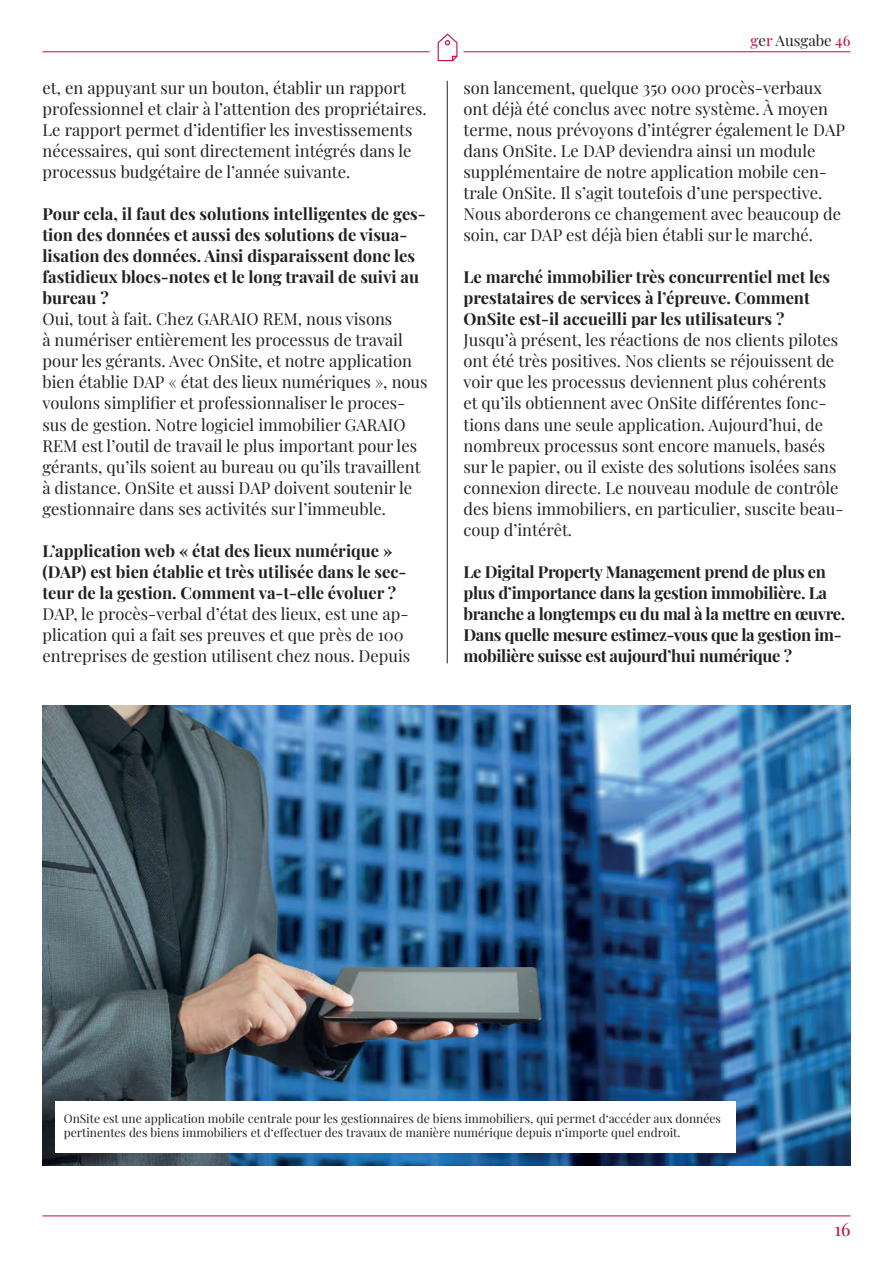
<style>
.page{position:relative;width:893px;height:1263px;background:#fff}
.page>*{position:absolute;margin:0;border:0;box-sizing:border-box;transform-origin:0 0}
.t1{font:18px "Playfair Display";color:#c40941}
.t2{font:16.5px/21px "Playfair Display";color:#231f20}
.t3{font:700 16.5px/21px "Playfair Display";color:#231f20}
.t4{font:700 16.5px/21px "Playfair Display";letter-spacing:-.02em;color:#231f20}
.t5{font:15px "Playfair Display";color:#231f20}
.t6{font:12px/14.4px "Playfair Display";color:#231f20}
.s1{color:#c40941}
</style>
<div class="page">
<hr style="left:447px;top:81px;width:1px;height:582px;background:#231f20">
<hr style="left:43px;top:51px;width:386px;height:1px;background:#c40941">
<hr style="left:463px;top:51px;width:387px;height:1px;background:#c40941">
<svg style="left:437px;top:33px;width:21px;height:29px"></svg>
<hr style="left:43px;top:1215px;width:807px;height:1px;background:#c40941">
<img style="left:43px;top:706px;width:807px;height:459px">
<div style="left:55px;top:1101px;width:681px;height:51px;background:#fff"></div>
<p class="t2" style="left:43px;top:76px;width:386px">et, en appuyant sur un bouton, établir un rapport professionnel et clair à l’attention des propriétaires.<br>Le rapport permet d’identifier les investissements nécessaires, qui sont directement intégrés dans le processus budgétaire de l’année suivante.</p>
<p class="t3" style="left:43px;top:202px;width:385px">Pour cela, il faut des solutions intelligentes de ges&shy;tion des données et aussi des solutions de visua&shy;lisation des données. Ainsi disparaissent donc les fastidieux blocs-notes et le long travail de suivi au bureau ?</p>
<p class="t2" style="left:43px;top:307px;width:387px">Oui, tout à fait. Chez GARAIO REM, nous visons<br>à numériser entièrement les processus de travail pour les gérants. Avec OnSite, et notre application bien établie DAP « état des lieux numériques », nous voulons simplifier et professionnaliser le proces&shy;sus de gestion. Notre logiciel immobilier GARAIO REM est l’outil de travail le plus important pour les gérants, qu’ils soient au bureau ou qu’ils travaillent à distance. OnSite et aussi DAP doivent soutenir le gestionnaire dans ses activités sur l’immeuble.</p>
<p class="t3" style="left:43px;top:538px;width:366px">L’application web « état des lieux numérique » (DAP) est bien établie et très utilisée dans le sec&shy;teur de la gestion. Comment va-t-elle évoluer ?</p>
<p class="t2" style="left:43px;top:601px;width:369px">DAP, le procès-verbal d’état des lieux, est une ap&shy;plication qui a fait ses preuves et que près de 100 entreprises de gestion utilisent chez nous. Depuis</p>
<p class="t5" style="left:750px;top:29px;width:101px"><span class="s1">g</span>e<span class="s1">r</span> Ausgabe <span class="s1">46</span></p>
<p class="t2" style="left:463px;top:76px;width:383px">son lancement, quelque 350 000 procès-verbaux ont déjà été conclus avec notre système. À moyen terme, nous prévoyons d’intégrer également le DAP dans OnSite. Le DAP deviendra ainsi un module supplémentaire de notre application mobile cen&shy;trale OnSite. Il s’agit toutefois d’une perspective.<br>Nous aborderons ce changement avec beaucoup de soin, car DAP est déjà bien établi sur le marché.</p>
<p class="t3" style="left:463px;top:265px;width:368px">Le marché immobilier très concurrentiel met les prestataires de services à l’épreuve. Comment<br>OnSite est-il accueilli par les utilisateurs ?</p>
<p class="t2" style="left:463px;top:328px;width:382px">Jusqu’à présent, les réactions de nos clients pilotes ont été très positives. Nos clients se réjouissent de voir que les processus deviennent plus cohérents et qu’ils obtiennent avec OnSite différentes fonc&shy;tions dans une seule application. Aujourd’hui, de nombreux processus sont encore manuels, basés sur le papier, ou il existe des solutions isolées sans connexion directe. Le nouveau module de contrôle des biens immobiliers, en particulier, suscite beau&shy;coup d’intérêt.</p>
<p class="t4" style="left:463px;top:559px;width:383px">Le Digital Property Management prend de plus en plus d’importance dans la gestion immobilière. La branche a longtemps eu du mal à la mettre en œuvre.<br>Dans quelle mesure estimez-vous que la gestion im&shy;mobilière suisse est aujourd’hui numérique ?</p>
<p class="t6" style="left:64px;top:1110px;width:659px">OnSite est une application mobile centrale pour les gestionnaires de biens immobiliers, qui permet d‘accéder aux données pertinentes des biens immobiliers et d‘effectuer des travaux de manière numérique depuis n‘importe quel endroit.</p>
<p class="t1" style="left:834px;top:1215px;width:17px">16</p>
</div>
